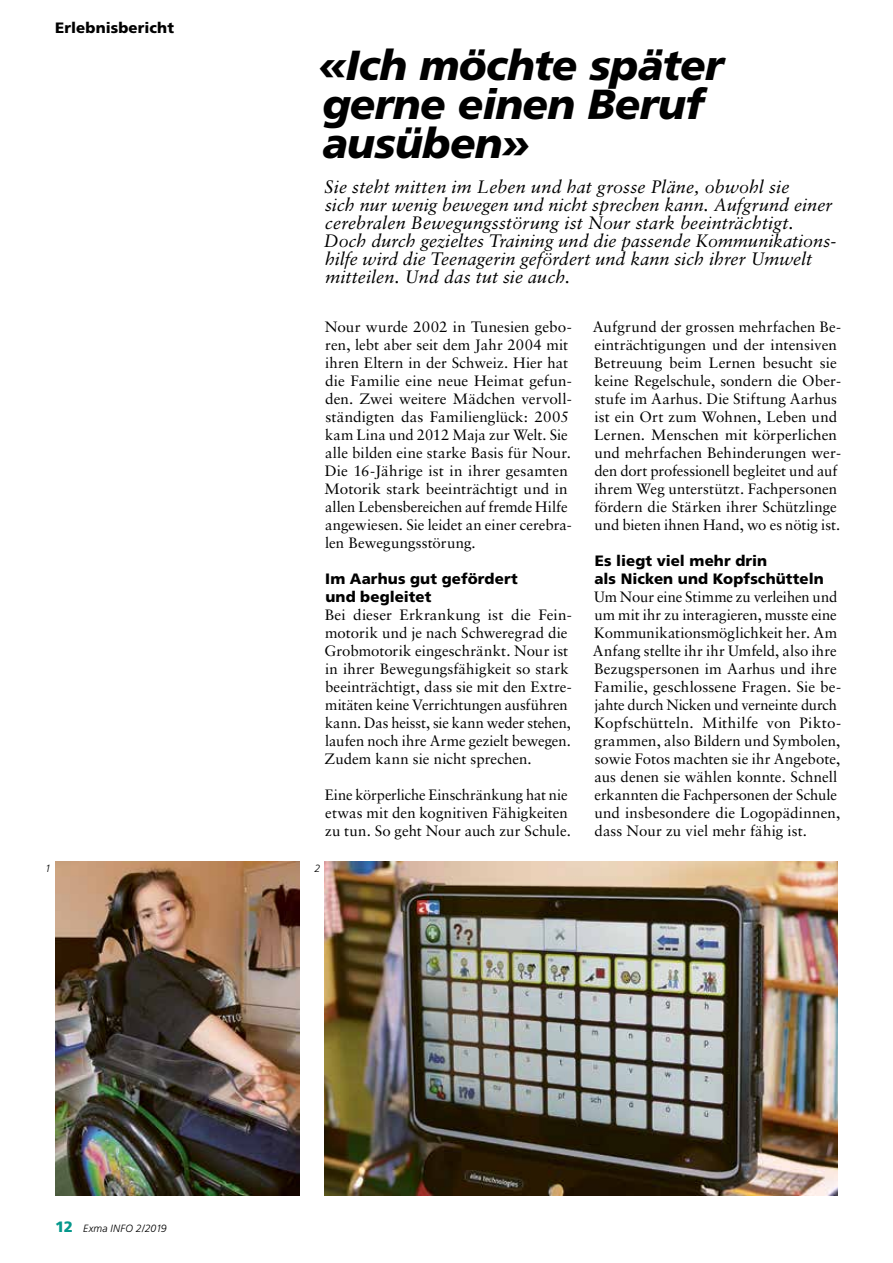
<style>
.page{position:relative;width:893px;height:1263px;background:#fff}
.page>*{position:absolute;margin:0;border:0;box-sizing:border-box;transform-origin:0 0}
.t1{font:italic 900 42px/39px "Frutiger LT Std";letter-spacing:-.02em;color:#000}
.t2{font:italic 18px/18px "Sabon LT Std";letter-spacing:.005em;color:#000}
.t3{font:15px/18px "Sabon LT Std";color:#000}
.t4{font:900 15px/18px "Frutiger LT Std";letter-spacing:.005em;color:#000}
.t5{font:italic 300 10.5px "Frutiger LT Std";letter-spacing:.015em;color:#000}
.s1{font-weight:900;font-style:normal;font-size:15px;color:#05988c}
</style>
<div class="page">
<img style="left:325px;top:861px;width:513px;height:335px">
<img style="left:55px;top:861px;width:244px;height:335px">
<p class="t4" style="left:55px;top:19px;width:120px">Erlebnisbericht</p>
<h1 class="t1" style="left:319px;top:46px;width:406px">«Ich möchte später gerne einen Beruf ausüben»</h1>
<p class="t2" style="left:324px;top:177px;width:513px">Sie steht mitten im Leben und hat grosse Pläne, obwohl sie<br>sich nur wenig bewegen und nicht sprechen kann. Aufgrund einer cerebralen Bewegungsstörung ist Nour stark beeinträchtigt.<br>Doch durch gezieltes Training und die passende Kommunikations&shy;hilfe wird die Teenagerin gefördert und kann sich ihrer Umwelt mitteilen. Und das tut sie auch.</p>
<p class="t3" style="left:325px;top:317px;width:249px">Nour wurde 2002 in Tunesien gebo&shy;ren, lebt aber seit dem Jahr 2004 mit ihren Eltern in der Schweiz. Hier hat die Familie eine neue Heimat gefun&shy;den. Zwei weitere Mädchen vervoll&shy;ständigten das Familienglück: 2005 kam Lina und 2012 Maja zur Welt. Sie alle bilden eine starke Basis für Nour.<br>Die 16-Jährige ist in ihrer gesamten Motorik stark beeinträchtigt und in allen Lebensbereichen auf fremde Hilfe angewiesen. Sie leidet an einer cerebra&shy;len Bewegungsstörung.</p>
<p class="t4" style="left:325px;top:569px;width:194px">Im Aarhus gut gefördert und begleitet</p>
<p class="t3" style="left:324px;top:605px;width:249px">Bei dieser Erkrankung ist die Fein&shy;motorik und je nach Schweregrad die Grobmotorik eingeschränkt. Nour ist in ihrer Bewegungsfähigkeit so stark beeinträchtigt, dass sie mit den Extre&shy;mitäten keine Verrichtungen ausführen kann. Das heisst, sie kann weder stehen, laufen noch ihre Arme gezielt bewegen.<br>Zudem kann sie nicht sprechen.</p>
<p class="t3" style="left:325px;top:785px;width:248px">Eine körperliche Einschränkung hat nie etwas mit den kognitiven Fähigkeiten zu tun. So geht Nour auch zur Schule.</p>
<p class="t3" style="left:593px;top:317px;width:250px">Aufgrund der grossen mehrfachen Be&shy;einträchtigungen und der intensiven Betreuung beim Lernen besucht sie keine Regelschule, sondern die Ober&shy;stufe im Aarhus. Die Stiftung Aarhus ist ein Ort zum Wohnen, Leben und Lernen. Menschen mit körperlichen und mehrfachen Behinderungen wer&shy;den dort professionell begleitet und auf ihrem Weg unterstützt. Fachpersonen fördern die Stärken ihrer Schützlinge und bieten ihnen Hand, wo es nötig ist.</p>
<p class="t4" style="left:594px;top:551px;width:231px">Es liegt viel mehr drin<br>als Nicken und Kopfschütteln</p>
<p class="t3" style="left:593px;top:587px;width:250px">Um Nour eine Stimme zu verleihen und um mit ihr zu interagieren, musste eine Kommunikationsmöglichkeit her. Am Anfang stellte ihr ihr Umfeld, also ihre Bezugspersonen im Aarhus und ihre Familie, geschlossene Fragen. Sie be&shy;jahte durch Nicken und verneinte durch Kopfschütteln. Mithilfe von Pikto&shy;grammen, also Bildern und Symbolen, sowie Fotos machten sie ihr Angebote, aus denen sie wählen konnte. Schnell erkannten die Fachpersonen der Schule und insbesondere die Logopädinnen, dass Nour zu viel mehr fähig ist.</p>
<p class="t5" style="left:45px;top:862px;width:7px">1</p>
<p class="t5" style="left:314px;top:862px;width:7px">2</p>
<p class="t5" style="left:55px;top:1222px;width:113px"><span class="s1">12</span> Exma INFO 2/2019</p>
</div>
